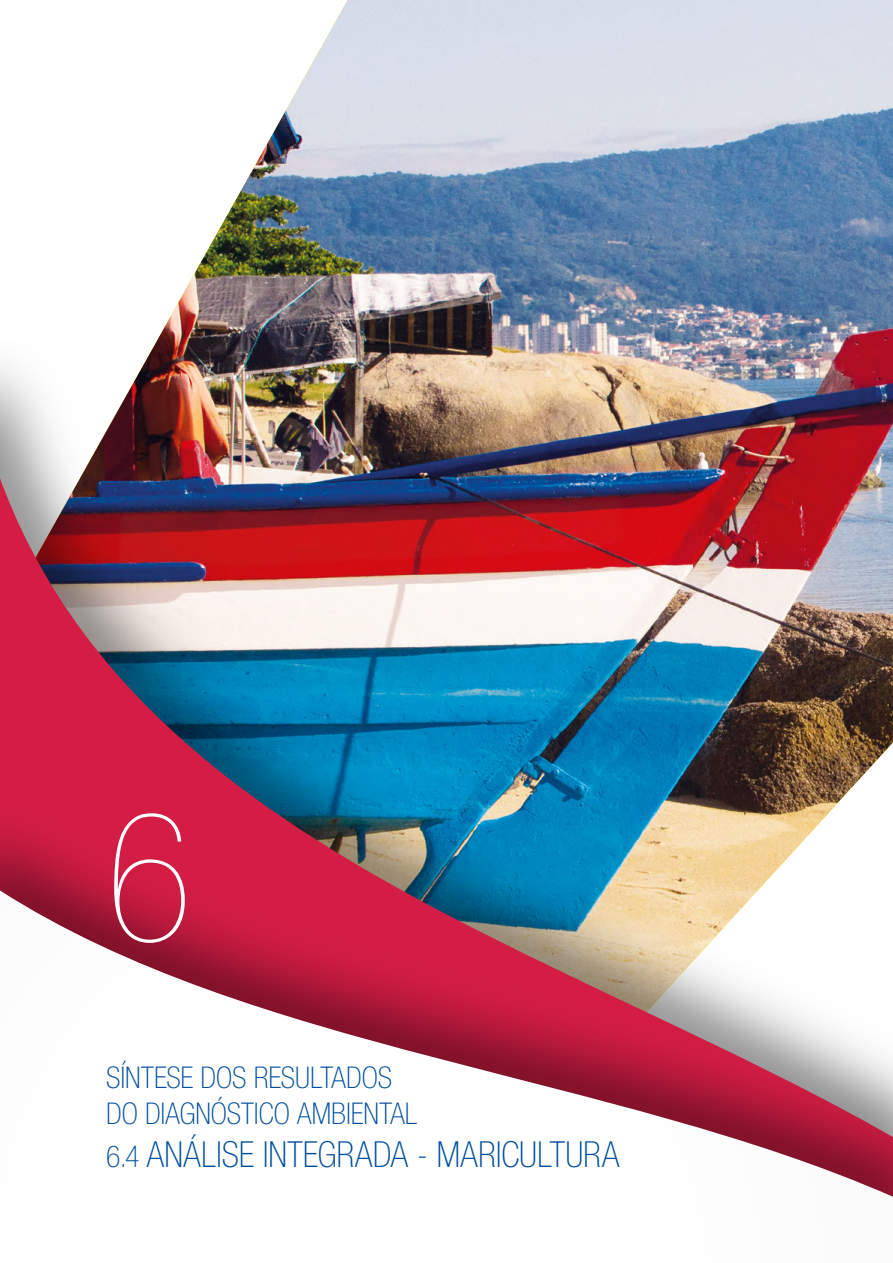
<style>
.page{position:relative;width:893px;height:1263px;background:#fff}
.page>*{position:absolute;margin:0;border:0;box-sizing:border-box;transform-origin:0 0}
.t1{font:200 condensed 180px "Helvetica Neue LT Pro";color:#fff}
.t2{font:100 condensed 36px "Helvetica Neue LT Pro";color:#004e9e}
.t3{font:100 condensed 30px/36px "Helvetica Neue LT Pro";letter-spacing:-.005em;color:#004e9e}
.s1{font-size:30px}
</style>
<div class="page">
<img style="left:157px;top:0;width:736px;height:340px">
<img style="left:0;top:340px;width:893px;height:57px">
<img style="left:0;top:397px;width:893px;height:411px">
<img style="left:0;top:808px;width:833px;height:82px">
<svg style="left:0;top:890px;width:893px;height:307px"></svg>
<h1 class="t1" style="left:106px;top:779px;width:88px">6</h1>
<p class="t3" style="left:106px;top:1061px;width:313px">SÍNTESE DOS RESULTADOS<br>DO DIAGNÓSTICO AMBIENTAL</p>
<p class="t2" style="left:106px;top:1135px;width:514px"><span class="s1">6.4</span> ANÁLISE INTEGRADA - MARICULTURA</p>
</div>
